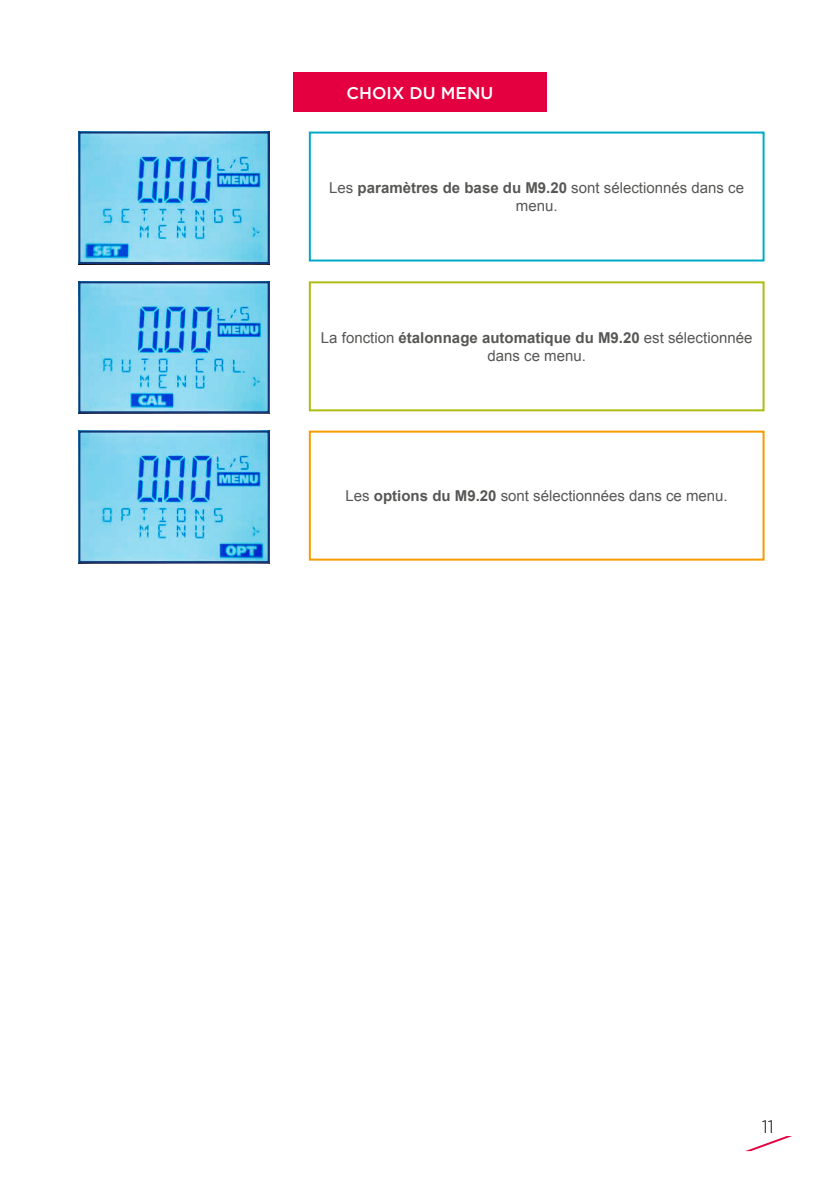
<style>
.page{position:relative;width:840px;height:1191px;background:#fff}
.page>*{position:absolute;margin:0;border:0;box-sizing:border-box;transform-origin:0 0}
.t1{font:300 18px "Gotham";color:#000}
.t2{font:500 17px "Gotham";color:#fff}
.t3{font:15px/18px "Arial";color:#575756;text-align:center}
.s1{font-weight:700}
</style>
<div class="page">
<svg style="left:746px;top:1136px;width:45px;height:15px"></svg>
<div style="left:293px;top:72px;width:253px;height:40px;background:#e40040"></div>
<div style="left:308px;top:132px;width:456px;height:129px;border:2px solid #00aac6"></div>
<div style="left:308px;top:281px;width:456px;height:130px;border:2px solid #aebd14"></div>
<div style="left:308px;top:430px;width:456px;height:130px;border:2px solid #f59c00"></div>
<svg style="left:81px;top:135px;width:185px;height:126px;background:#74c9ec"></svg>
<svg style="left:81px;top:284px;width:185px;height:126px;background:#72c8ec"></svg>
<svg style="left:81px;top:433px;width:185px;height:127px;background:#73c8ec"></svg>
<div style="left:78px;top:132px;width:191px;height:132px;border:2px solid #133578"></div>
<div style="left:78px;top:281px;width:191px;height:132px;border:2px solid #133578"></div>
<div style="left:78px;top:430px;width:191px;height:133px;border:2px solid #133578"></div>
<p class="t2" style="left:346px;top:82px;width:148px">CHOIX DU MENU</p>
<p class="t3" style="left:329px;top:179px;width:416px">Les <span class="s1">paramètres de base du M9.20</span> sont sélectionnés dans ce menu.</p>
<p class="t3" style="left:321px;top:328px;width:432px">La fonction <span class="s1">étalonnage automatique du M9.20</span> est sélectionnée dans ce menu.</p>
<p class="t3" style="left:345px;top:487px;width:383px">Les <span class="s1">options du M9.20</span> sont sélectionnées dans ce menu.</p>
<p class="t1" style="left:761px;top:1115px;width:14px">11</p>
</div>
